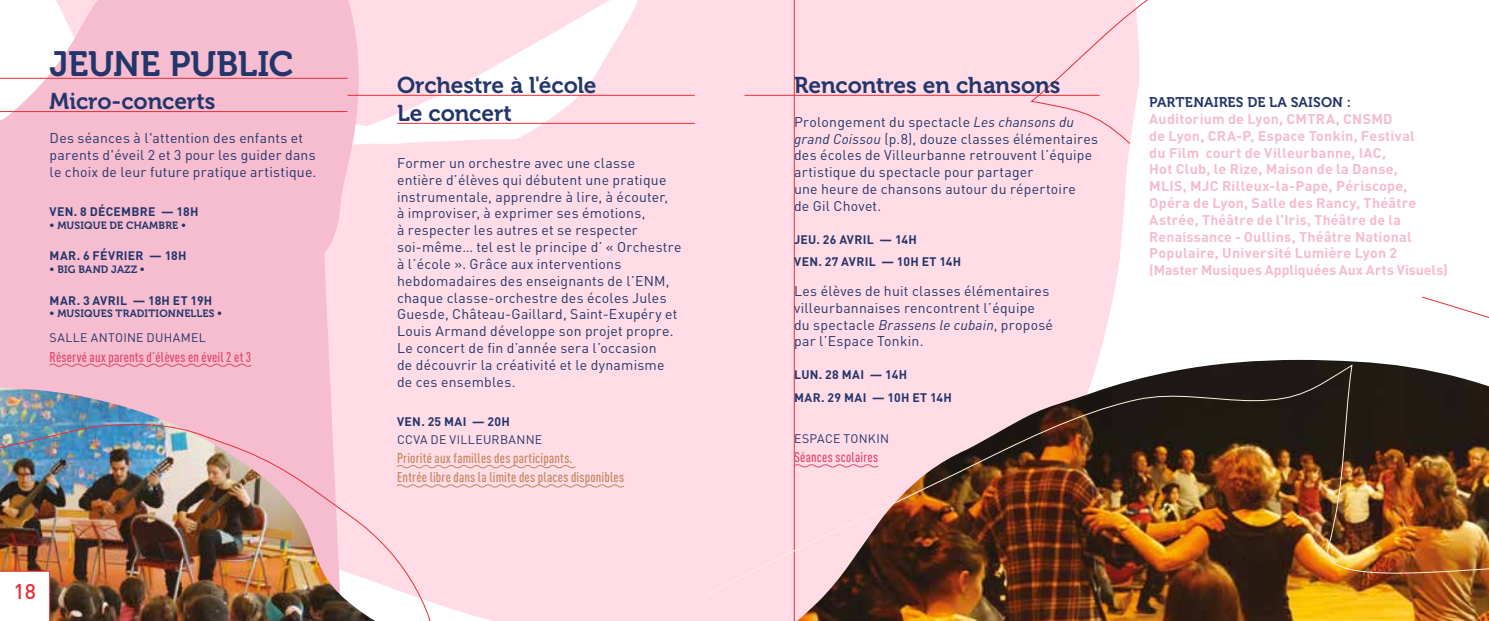
<style>
.page{position:relative;width:1489px;height:621px;background:#fff}
.page>*{position:absolute;margin:0;border:0;box-sizing:border-box;transform-origin:0 0}
.t1{font:35px "Museo 700";letter-spacing:-.01em;color:#23366b}
.t2{font:22.75px/28px "Museo 700";letter-spacing:-.005em;color:#23366b}
.t3{font:500 21px "DIN Pro";color:#e73038}
.t4{font:14px/16.8px "DIN";letter-spacing:.015em;color:#23366b}
.t5{font:700 14px/16.8px "DIN";letter-spacing:.015em;color:#f6bccf}
.t6{font:500 14px/19.2px "DIN Cond";letter-spacing:.02em;color:#c2875e}
.t7{font:500 14px "DIN Cond";letter-spacing:.02em;color:#e0476f}
.t8{font:14px "Museo 700";letter-spacing:.01em;color:#23366b}
.t9{font:700 12.25px/22.8px "DIN";letter-spacing:.025em;color:#23366b}
.t10{font:12.25px "DIN";letter-spacing:.025em;color:#23366b}
.t11{font:10.5px "Museo 700";letter-spacing:.02em;color:#23366b}
.s1{font-style:italic}
</style>
<div class="page">
<div style="left:442px;top:0;width:260px;height:620px;background:#ffdce6"></div>
<div style="left:702px;top:0;width:328px;height:620px;background:#ffdce6"></div>
<svg style="left:1030px;top:0;width:458px;height:359px"></svg>
<svg style="left:361px;top:0;width:279px;height:489px;background:#fedfe8"></svg>
<svg style="left:0;top:0;width:361px;height:387px;background:#f6c0d2"></svg>
<img style="left:0;top:387px;width:375px;height:32px">
<hr style="left:0;top:78px;width:347px;height:1px;background:#e73038">
<hr style="left:0;top:111px;width:347px;height:1px;background:#e73038">
<svg style="left:48px;top:362px;width:204px;height:5px"></svg>
<hr style="left:347px;top:95px;width:347px;height:1px;background:#e73038">
<hr style="left:397px;top:123px;width:297px;height:1px;background:#e73038">
<svg style="left:442px;top:463px;width:134px;height:6px"></svg>
<svg style="left:442px;top:483px;width:183px;height:5px"></svg>
<img style="left:797px;top:359px;width:691px;height:261px">
<svg style="left:1119px;top:85px;width:335px;height:239px"></svg>
<hr style="left:744px;top:95px;width:355px;height:1px;background:#e73038">
<img style="left:707px;top:364px;width:781px;height:242px">
<img style="left:0;top:419px;width:442px;height:201px">
<h1 class="t1" style="left:50px;top:44px;width:246px">JEUNE PUBLIC</h1>
<h2 class="t2" style="left:50px;top:88px;width:167px">Micro-concerts</h2>
<p class="t4" style="left:50px;top:129px;width:268px">Des séances à l'attention des enfants et parents d'éveil 2 et 3 pour les guider dans le choix de leur future pratique artistique.</p>
<p class="t9" style="left:50px;top:200px;width:150px">VEN. 8 DÉCEMBRE — 18H</p>
<p class="t11" style="left:50px;top:219px;width:138px">• MUSIQUE DE CHAMBRE •</p>
<p class="t9" style="left:50px;top:244px;width:138px">MAR. 6 FÉVRIER — 18H</p>
<p class="t11" style="left:50px;top:263px;width:97px">• BIG BAND JAZZ •</p>
<p class="t9" style="left:50px;top:288px;width:164px">MAR. 3 AVRIL — 18H et 19H</p>
<p class="t11" style="left:50px;top:307px;width:95px">• MUSIQUES TRADITIO</p>
<p class="t11" style="left:168px;top:307px;width:56px">NNELLES •</p>
<p class="t10" style="left:50px;top:330px;width:9px">SALL</p>
<p class="t10" style="left:80px;top:330px;width:19px">E ANTOIN</p>
<p class="t10" style="left:136px;top:330px;width:29px">E DUHAM</p>
<p class="t10" style="left:191px;top:330px;width:15px">EL</p>
<p class="t7" style="left:50px;top:348px;width:203px">Réservé aux parents d’élèves en éveil 2 et 3</p>
<h3 class="t3" style="left:14px;top:576px;width:24px">18</h3>
<h2 class="t2" style="left:397px;top:71px;width:201px">Orchestre à l'école<br>Le concert</h2>
<p class="t4" style="left:397px;top:154px;width:286px">Former un orchestre avec une classe entière d’élèves qui débutent une pratique instrumentale, apprendre à lire, à écouter,<br>à improviser, à exprimer ses émotions,<br>à respecter les autres et se respecter soi-même… tel est le principe d’ « Orchestre à l’école ». Grâce aux interventions hebdomadaires des enseignants de l’ENM , chaque classe-orchestre des écoles Jules Guesde, Château-Gaillard, Saint-Exupéry et Louis Armand développe son projet propre.<br>Le concert de fin d’année sera l’occasion<br>de découvrir la créativité et le dynamisme de ces ensembles.</p>
<p class="t9" style="left:397px;top:409px;width:114px">VEN. 25 MAI — 20H</p>
<p class="t10" style="left:397px;top:431px;width:112px">CCVA DE VILLEU RBANN</p>
<p class="t10" style="left:535px;top:431px;width:9px">E</p>
<p class="t6" style="left:397px;top:448px;width:228px">Priorité aux familles des participants.<br>Entrée libre dans la limite des places disponibles</p>
<h2 class="t2" style="left:794px;top:71px;width:268px">Rencontres en chansons</h2>
<p class="t4" style="left:794px;top:113px;width:305px">Prolongement du spectacle <span class="s1">Les chansons du grand Coissou</span> (p.8), douze classes élémentaires des écoles de Villeurbanne retrouvent l’équipe artistique du spectacle pour partager<br>une heure de chansons autour du répertoire<br>de Gil Chovet.</p>
<p class="t9" style="left:794px;top:227px;width:169px">JEU. 26 AVRIL — 14H<br>VEN. 27 AVRIL — 10H et 14H</p>
<p class="t4" style="left:794px;top:282px;width:260px">Les élèves de huit classes élémentaires villeurbannaises rencontrent l’équipe du spectacle <span class="s1">Brassens le cubain</span>, proposé par l’Espace Tonkin.</p>
<p class="t9" style="left:794px;top:362px;width:159px">LUN. 28 MAI — 14H<br>MAR. 29 MAI — 10H et 14H</p>
<p class="t10" style="left:794px;top:430px;width:58px">ESPACE TON</p>
<p class="t10" style="left:868px;top:430px;width:15px">KIN</p>
<p class="t7" style="left:794px;top:448px;width:85px">Séances scolaires</p>
<p class="t8" style="left:1149px;top:94px;width:46px">Partena</p>
<p class="t8" style="left:1213px;top:94px;width:14px">ires</p>
<p class="t8" style="left:1247px;top:94px;width:105px">de la saison :</p>
<p class="t5" style="left:1149px;top:110px;width:300px">Auditorium de Lyon, CMTRA, CNSMD<br>de Lyon, CRA-P, Espace Tonkin, Festival<br>du Film court de Villeurbanne, IAC,<br>Hot Club, le Rize, Maison de la Danse,<br>MLIS, MJC Rilleux-la-Pape, Périscope, Opéra de Lyon, Salle des Rancy, Théâtre Astrée, Théâtre de l’Iris, Théâtre de la Renaissance - Oullins, Théâtre National Populaire, Université Lumière Lyon 2 (Master Musiques Appliquées Aux Arts Visuels)</p>
</div>
